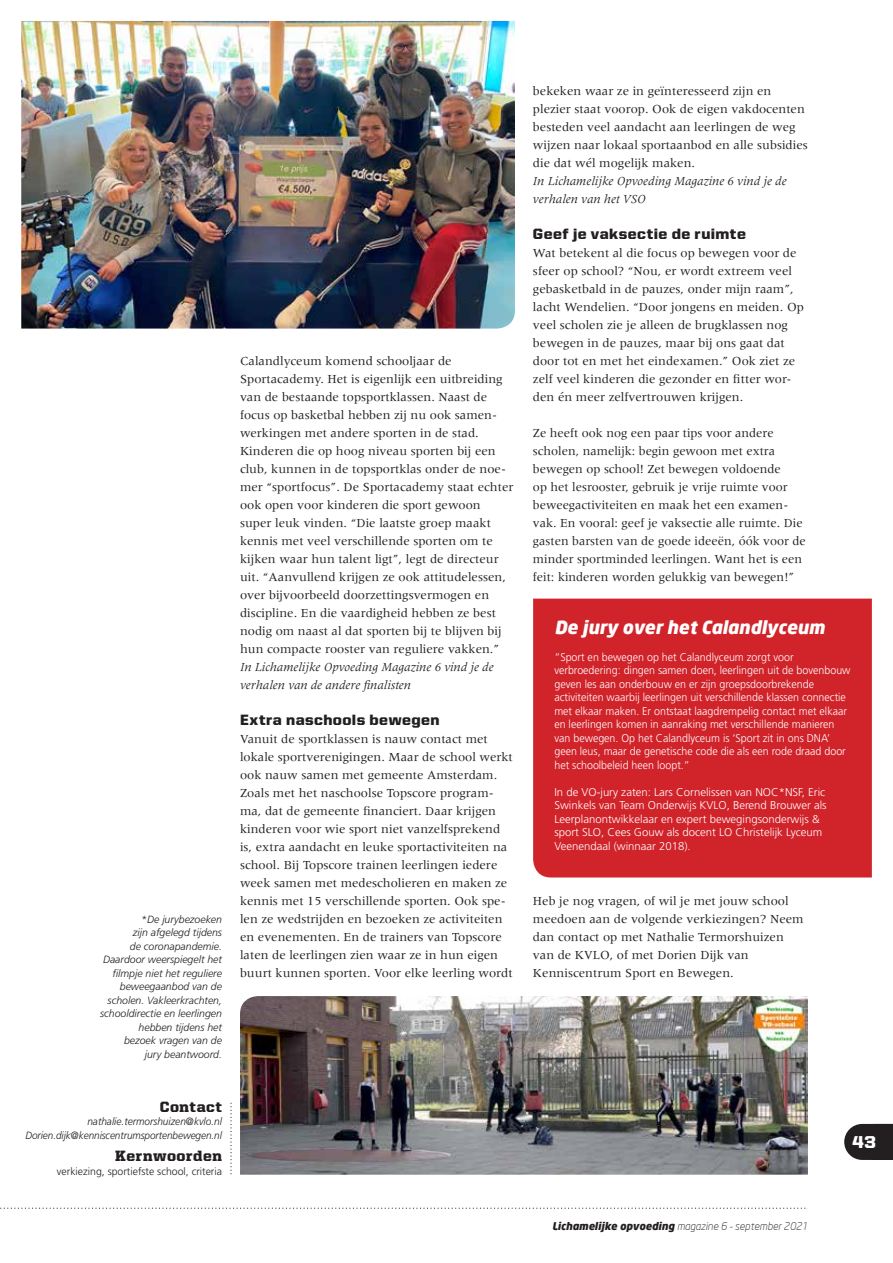
<style>
.page{position:relative;width:893px;height:1263px;background:#fff}
.page>*{position:absolute;margin:0;border:0;box-sizing:border-box;transform-origin:0 0}
.t1{font:italic 900 18px "Neo Sans";color:#fff}
.t2{font:900 17.25px "United Sans Reg";color:#fff}
.t3{font:900 15px "United Sans Reg";letter-spacing:.03em;color:#231f20}
.t4{font:900 15px "United Serif Reg";letter-spacing:.04em;color:#231f20}
.t5{font:12.75px/18px "Meridien LT Std";color:#231f20}
.t6{font:italic 12.75px/18px "Meridien LT Std";color:#231f20}
.t7{font:300 11.25px/13.5px "Frutiger LT Std";color:#fff;scale:.95 1}
.t8{font:300 11.25px/13.5px "Frutiger LT Std";color:#fff}
.t9{font:italic 300 10.5px/13.5px "Frutiger LT Std";color:#231f20;text-align:right}
.t10{font:italic 300 10.5px/13.5px "Frutiger LT Std";color:#231f20;text-align:right;scale:.96 1}
.t11{font:italic 300 10.5px "Neo Sans";color:#231f20}
.t12{font:300 10.5px "Frutiger LT Std";color:#231f20}
.s1{font-weight:900}
</style>
<div class="page">
<svg style="left:230px;top:1103px;width:2px;height:72px"></svg>
<div style="left:533px;top:599px;width:339px;height:278px;background:#d1232a"></div>
<img style="left:21px;top:21px;width:494px;height:308px">
<img style="left:240px;top:996px;width:568px;height:179px">
<svg style="left:844px;top:1124px;width:49px;height:36px;background:#353132"></svg>
<svg style="left:0;top:1207px;width:808px;height:2px"></svg>
<p class="t9" style="left:100px;top:912px;width:123px">*De jurybezoeken<br>zijn afgelegd tijdens<br>de coronapandemie.<br>Daardoor weerspiegelt het filmpje niet het reguliere beweegaanbod van de scholen. Vakleerkrachten, schooldirectie en leerlingen hebben tijdens het<br>bezoek vragen van de<br>jury beantwoord.</p>
<p class="t4" style="left:160px;top:1098px;width:64px">Contact</p>
<p class="t10" style="left:25px;top:1115px;width:206px">nathalie.termorshuizen@kvlo.nl<br>Dorien.dijk@kenniscentrumsportenbewegen.nl</p>
<p class="t4" style="left:115px;top:1148px;width:108px">Kernwoorden</p>
<p class="t12" style="left:57px;top:1165px;width:167px">verkiezing, sportiefste school, criteria</p>
<p class="t5" style="left:240px;top:351px;width:275px">Calandlyceum komend schooljaar de Sportacademy. Het is eigenlijk een uitbreiding van de bestaande topsportklassen. Naast de focus op basketbal hebben zij nu ook samen&shy;werkingen met andere sporten in de stad.<br>Kinderen die op hoog niveau sporten bij een club, kunnen in de topsportklas onder de noe&shy;mer “sportfocus”. De Sportacademy staat echter ook open voor kinderen die sport gewoon super leuk vinden. “Die laatste groep maakt kennis met veel verschillende sporten om te kijken waar hun talent ligt”, legt de directeur uit. “Aanvullend krijgen ze ook attitudelessen, over bijvoorbeeld doorzettingsvermogen en discipline. En die vaardigheid hebben ze best nodig om naast al dat sporten bij te blijven bij hun compacte rooster van reguliere vakken.”</p>
<p class="t6" style="left:240px;top:658px;width:255px">In Lichamelijke Opvoeding Magazine 6 vind je de verhalen van de andere finalisten</p>
<p class="t3" style="left:240px;top:711px;width:201px">Extra naschools bewegen</p>
<p class="t5" style="left:240px;top:729px;width:274px">Vanuit de sportklassen is nauw contact met lokale sportverenigingen. Maar de school werkt ook nauw samen met gemeente Amsterdam.<br>Zoals met het naschoolse Topscore program&shy;ma, dat de gemeente financiert. Daar krijgen kinderen voor wie sport niet vanzelfsprekend is, extra aandacht en leuke sportactiviteiten na school. Bij Topscore trainen leerlingen iedere week samen met medescholieren en maken ze kennis met 15 verschillende sporten. Ook spe&shy;len ze wedstrijden en bezoeken ze activiteiten en evenementen. En de trainers van Topscore laten de leerlingen zien waar ze in hun eigen buurt kunnen sporten. Voor elke leerling wordt</p>
<p class="t5" style="left:533px;top:81px;width:276px">bekeken waar ze in geïnteresseerd zijn en plezier staat voorop. Ook de eigen vakdocenten besteden veel aandacht aan leerlingen de weg wijzen naar lokaal sportaanbod en alle subsidies die dat wél mogelijk maken.</p>
<p class="t6" style="left:533px;top:172px;width:255px">In Lichamelijke Opvoeding Magazine 6 vind je de verhalen van het VSO</p>
<p class="t3" style="left:533px;top:225px;width:215px">Geef je vaksectie de ruimte</p>
<p class="t5" style="left:533px;top:243px;width:272px">Wat betekent al die focus op bewegen voor de sfeer op school? “Nou, er wordt extreem veel gebasketbald in de pauzes, onder mijn raam”, lacht Wendelien. “Door jongens en meiden. Op veel scholen zie je alleen de brugklassen nog bewegen in de pauzes, maar bij ons gaat dat door tot en met het eindexamen.” Ook ziet ze zelf veel kinderen die gezonder en fitter wor&shy;den én meer zelfvertrouwen krijgen.</p>
<p class="t5" style="left:533px;top:423px;width:274px">Ze heeft ook nog een paar tips voor andere scholen, namelijk: begin gewoon met extra bewegen op school! Zet bewegen voldoende<br>op het lesrooster, gebruik je vrije ruimte voor beweegactiviteiten en maak het een examen&shy;vak. En vooral: geef je vaksectie alle ruimte. Die gasten barsten van de goede ideeën, óók voor de minder sportminded leerlingen. Want het is een feit: kinderen worden gelukkig van bewegen!”</p>
<h1 class="t1" style="left:554px;top:615px;width:272px">De jury over het Calandlyceum</h1>
<p class="t7" style="left:554px;top:650px;width:313px">“Sport en bewegen op het Calandlyceum zorgt voor verbroedering: dingen samen doen, leerlingen uit de bovenbouw geven les aan onderbouw en er zijn groepsdoorbrekende activiteiten waarbij leerlingen uit verschillende klassen connectie met elkaar maken. Er ontstaat laagdrempelig contact met elkaar en leerlingen komen in aanraking met verschillende manieren van bewegen. Op het Calandlyceum is ‘Sport zit in ons DNA’ geen leus, maar de genetische code die als een rode draad door het schoolbeleid heen loopt.”</p>
<p class="t8" style="left:554px;top:785px;width:274px">In de VO-jury zaten: Lars Cornelissen van NOC*NSF, Eric Swinkels van Team Onderwijs KVLO, Berend Brouwer als Leerplanontwikkelaar en expert bewegingsonderwijs &amp; sport SLO, Cees Gouw als docent LO Christelijk Lyceum Veenendaal (winnaar 2018).</p>
<p class="t5" style="left:533px;top:891px;width:272px">Heb je nog vragen, of wil je met jouw school meedoen aan de volgende verkiezingen? Neem dan contact op met Nathalie Termorshuizen van de KVLO, of met Dorien Dijk van Kenniscentrum Sport en Bewegen.</p>
<p class="t11" style="left:552px;top:1220px;width:257px"><span class="s1">Lichamelijke opvoeding</span> magazine 6 - september 2021</p>
<h2 class="t2" style="left:852px;top:1133px;width:25px">43</h2>
</div>
